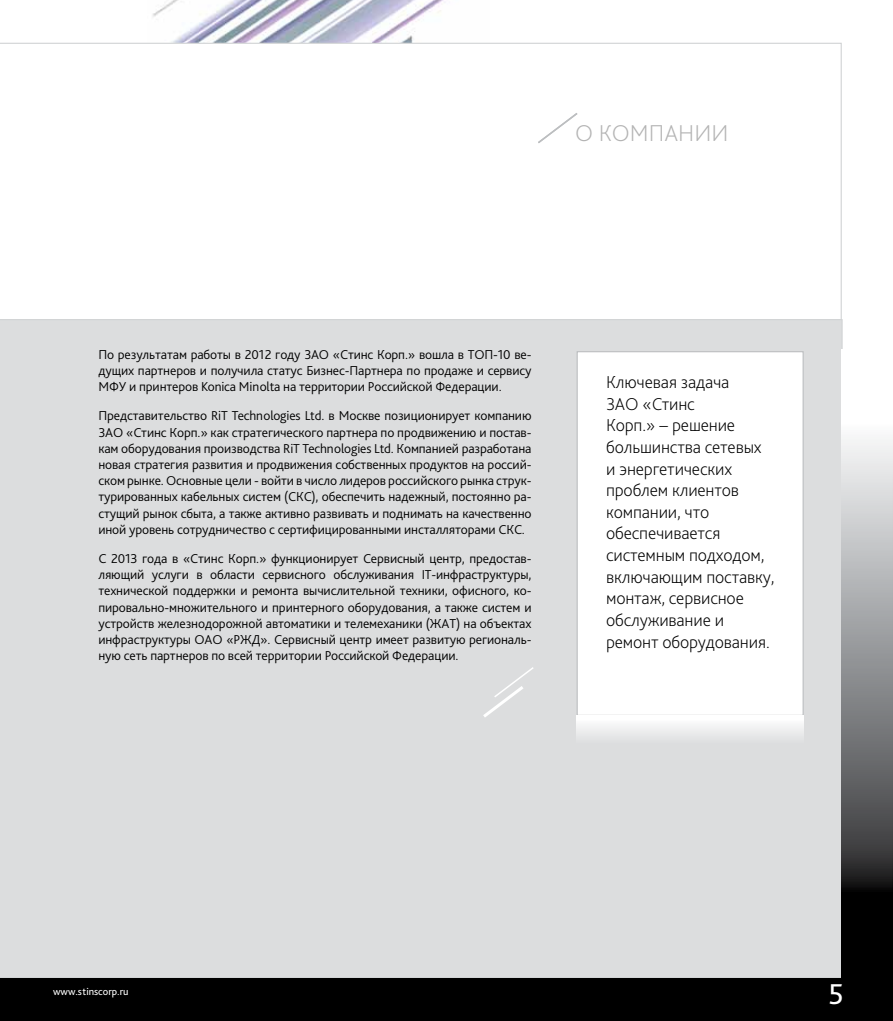
<style>
.page{position:relative;width:893px;height:1021px;background:#fff}
.page>*{position:absolute;margin:0;border:0;box-sizing:border-box;transform-origin:0 0}
.t1{font:30px "Bliss Pro";color:#fff}
.t2{font:200 24px "Bliss Pro";color:#b3b3b3}
.t3{font:200 18px/21.6px "Bliss Pro";letter-spacing:-.01em;color:#000}
.t4{font:300 13.5px/16.2px "Bliss Pro";letter-spacing:-.01em;color:#000;text-align:justify}
.t5{font:10.5px "Bliss Pro";color:#fff}
</style>
<div class="page">
<img style="left:152px;top:0;width:292px;height:42px">
<div style="left:0;top:319px;width:843px;height:659px;background:#dcddde"></div>
<div style="left:0;top:978px;width:893px;height:42px;background:#000"></div>
<img style="left:842px;top:350px;width:51px;height:629px">
<svg style="left:538px;top:113px;width:40px;height:30px"></svg>
<div style="left:577px;top:351px;width:227px;height:365px;background:#fff;border:1px solid #bcbec0"></div>
<svg style="left:577px;top:716px;width:227px;height:37px"></svg>
<svg style="left:480px;top:665px;width:55px;height:55px;background:#dedfe0"></svg>
<h2 class="t2" style="left:575px;top:118px;width:155px">О КОМПАНИИ</h2>
<p class="t4" style="left:98px;top:346px;width:435px">По результатам работы в 2012 году ЗАО «Стинс Корп.» вошла в ТОП-10 ве&shy;дущих партнеров и получила статус Бизнес-Партнера по продаже и сервису МФУ и принтеров Konica Minolta на территории Российской Федерации.</p>
<p class="t4" style="left:98px;top:407px;width:435px">Представительство RiT Technologies Ltd. в Москве позиционирует компанию ЗАО «Стинс Корп.» как стратегического партнера по продвижению и постав&shy;кам оборудования производства RiT Technologies Ltd. Компанией разработана новая стратегия развития и продвижения собственных продуктов на россий&shy;ском рынке. Основные цели - войти в число лидеров российского рынка струк&shy;турированных кабельных систем (СКС), обеспечить надежный, постоянно ра&shy;стущий рынок сбыта, а также активно развивать и поднимать на качественно иной уровень сотрудничество с сертифицированными инсталляторами СКС.</p>
<p class="t4" style="left:98px;top:550px;width:435px">С 2013 года в «Стинс Корп.» функционирует Сервисный центр, предостав&shy;ляющий услуги в области сервисного обслуживания IT-инфраструктуры, технической поддержки и ремонта вычислительной техники, офисного, ко&shy;пировально-множительного и принтерного оборудования, а также систем и устройств железнодорожной автоматики и телемеханики (ЖАТ) на объектах инфраструктуры ОАО «РЖД». Сервисный центр имеет развитую региональ&shy;ную сеть партнеров по всей территории Российской Федерации.</p>
<h3 class="t3" style="left:606px;top:371px;width:170px">Ключевая задача<br>ЗАО «Стинс<br>Корп.» − решение большинства сетевых и энергетических проблем клиентов компании, что обеспечивается системным подходом, включающим поставку, монтаж, сервисное обслуживание и ремонт оборудования.</h3>
<p class="t5" style="left:53px;top:984px;width:77px">www.stinscorp.ru</p>
<h1 class="t1" style="left:828px;top:975px;width:17px">5</h1>
</div>
